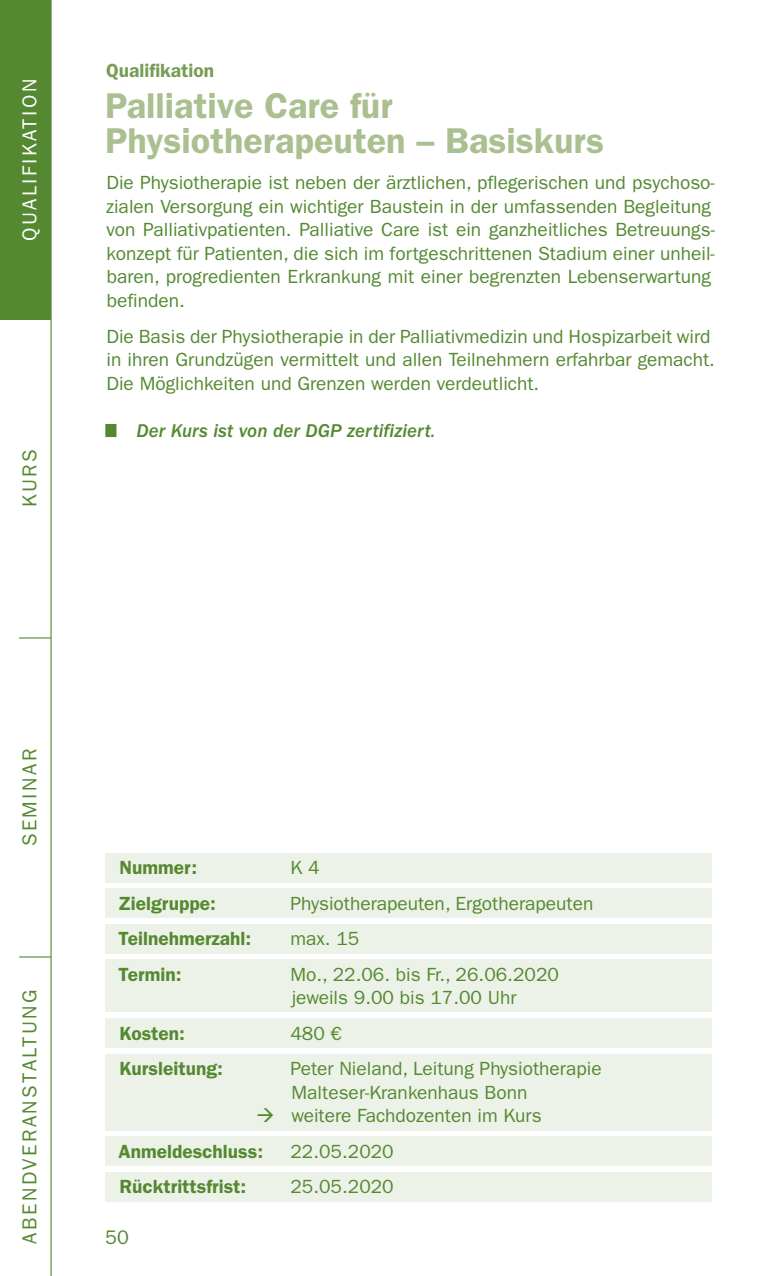
<style>
.page{position:relative;width:766px;height:1276px;background:#fff}
.page>*{position:absolute;margin:0;border:0;box-sizing:border-box;transform-origin:0 0}
.t1{font:600 36px/35.3px "ITC Franklin Gothic Std";color:#aac091}
.t2{font:20.25px "ITC Franklin Gothic Std";letter-spacing:.12em;color:#548931}
.t3{font:20.25px "ITC Franklin Gothic Std";letter-spacing:.12em;color:#fff}
.t4{font:19.8px "ITC Franklin Gothic Std";color:#548931}
.t5{font:19.12px/23.6px "ITC Franklin Gothic Std";color:#548931}
.t6{font:600 19.12px "ITC Franklin Gothic Std";color:#548931}
.t7{font:19.12px "ITC Franklin Gothic Std Med It";color:#548931}
.t8{font:600 19.12px "ITC Franklin Gothic Std";color:#779d54}
</style>
<div class="page">
<hr style="left:19px;top:637px;width:32px;height:1px;background:#548931">
<hr style="left:19px;top:956px;width:32px;height:1px;background:#548931">
<hr style="left:50px;top:0;width:2px;height:1276px;background:#548931">
<div style="left:0;top:0;width:51px;height:320px;background:#548931"></div>
<div style="left:105px;top:424px;width:11px;height:13px;background:#548931"></div>
<div style="left:105px;top:853px;width:606px;height:29px;background:#edf2e8"></div>
<div style="left:105px;top:888px;width:606px;height:29px;background:#edf2e8"></div>
<div style="left:105px;top:924px;width:606px;height:29px;background:#edf2e8"></div>
<div style="left:105px;top:959px;width:606px;height:53px;background:#edf2e8"></div>
<div style="left:105px;top:1018px;width:606px;height:29px;background:#edf2e8"></div>
<div style="left:105px;top:1054px;width:606px;height:52px;background:#edf2e8"></div>
<div style="left:105px;top:1101px;width:606px;height:29px;background:#edf2e8"></div>
<div style="left:105px;top:1136px;width:606px;height:29px;background:#edf2e8"></div>
<div style="left:105px;top:1172px;width:606px;height:29px;background:#edf2e8"></div>
<p class="t3" style="left:18px;top:241px;width:163px;rotate:-90deg">QUALIFIKATION</p>
<p class="t2" style="left:18px;top:507px;width:59px;rotate:-90deg">KURS</p>
<p class="t8" style="left:106px;top:59px;width:109px">Qualifikation</p>
<h1 class="t1" style="left:105px;top:88px;width:500px">Palliative Care für<br>Physiotherapeuten – Basiskurs</h1>
<p class="t5" style="left:106px;top:171px;width:610px">Die Physiotherapie ist neben der ärztlichen, pflegerischen und psychoso&shy;zialen Versorgung ein wichtiger Baustein in der umfassenden Begleitung von Palliativpatienten. Palliative Care ist ein ganzheitliches Betreuungs&shy;konzept für Patienten, die sich im fortgeschrittenen Stadium einer unheil&shy;baren, progredienten Erkrankung mit einer begrenzten Lebenserwartung befinden.</p>
<p class="t5" style="left:106px;top:324px;width:610px">Die Basis der Physiotherapie in der Palliativmedizin und Hospizarbeit wird in ihren Grundzügen vermittelt und allen Teilnehmern erfahrbar gemacht.<br>Die Möglichkeiten und Grenzen werden verdeutlicht.</p>
<p class="t7" style="left:136px;top:420px;width:300px">Der Kurs ist von der DGP zertifiziert.</p>
<p class="t2" style="left:18px;top:846px;width:99px;rotate:-90deg">SEMINAR</p>
<p class="t2" style="left:18px;top:1243px;width:256px;rotate:-90deg">ABENDVERANSTALTUNG</p>
<p class="t6" style="left:120px;top:856px;width:79px">Nummer:</p>
<p class="t5" style="left:290px;top:856px;width:31px">K 4</p>
<p class="t6" style="left:118px;top:892px;width:99px">Zielgruppe:</p>
<p class="t5" style="left:290px;top:891px;width:304px">Physiotherapeuten, Ergotherapeuten</p>
<p class="t6" style="left:119px;top:927px;width:134px">Teilnehmerzahl:</p>
<p class="t5" style="left:290px;top:927px;width:70px">max. 15</p>
<p class="t6" style="left:119px;top:962px;width:65px">Termin:</p>
<p class="t5" style="left:290px;top:962px;width:270px">Mo., 22.06. bis Fr., 26.06.2020 jeweils 9.00 bis 17.00 Uhr</p>
<p class="t6" style="left:119px;top:1022px;width:67px">Kosten:</p>
<p class="t5" style="left:290px;top:1021px;width:53px">480 €</p>
<p class="t6" style="left:119px;top:1057px;width:105px">Kursleitung:</p>
<p class="t5" style="left:290px;top:1057px;width:312px">Peter Nieland, Leitung Physiotherapie<br>Malteser-Krankenhaus Bonn<br>weitere Fachdozenten im Kurs</p>
<p class="t6" style="left:118px;top:1140px;width:146px">Anmeldeschluss:</p>
<p class="t5" style="left:290px;top:1139px;width:105px">22.05.2020</p>
<p class="t6" style="left:119px;top:1175px;width:128px">Rücktrittsfrist:</p>
<p class="t5" style="left:290px;top:1175px;width:105px">25.05.2020</p>
<p class="t4" style="left:105px;top:1226px;width:25px">50</p>
</div>
